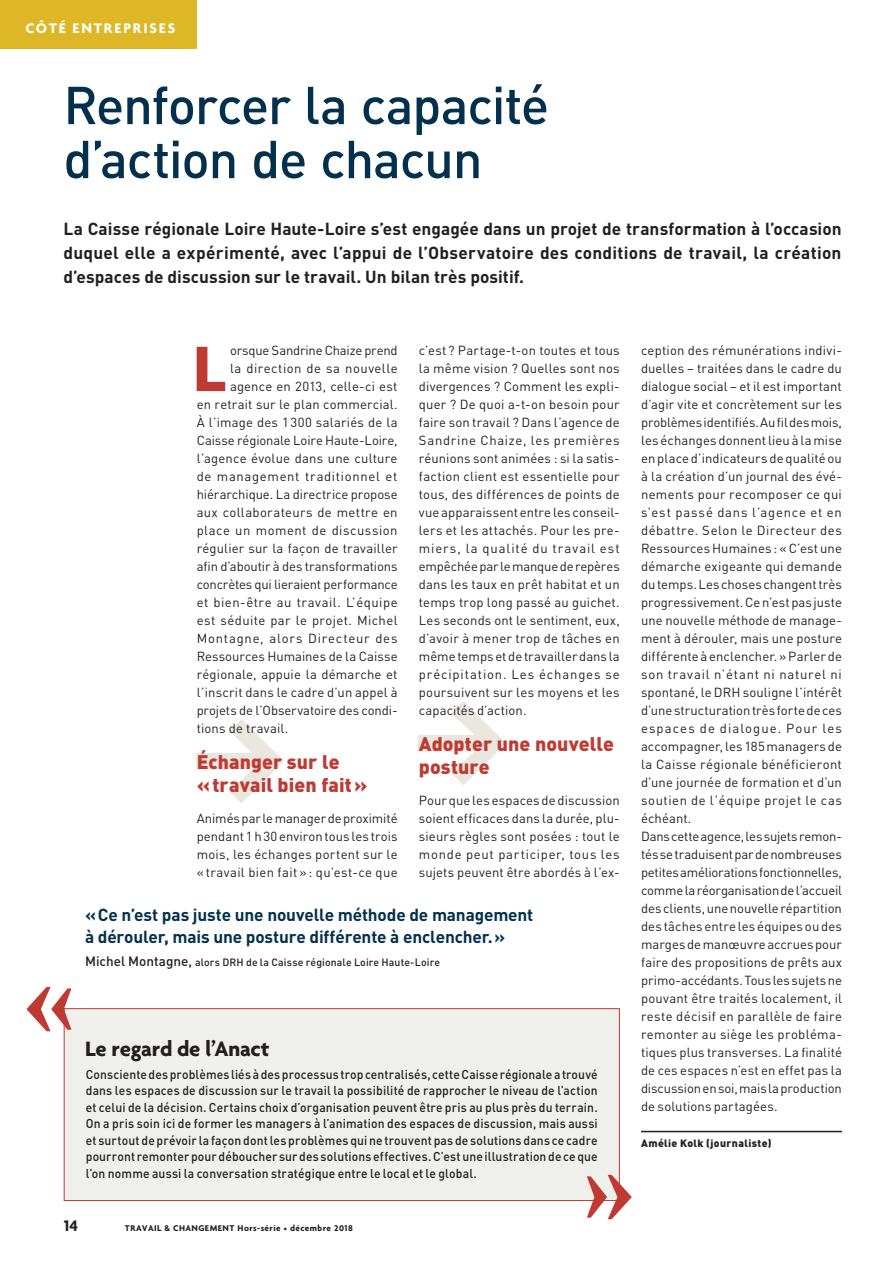
<style>
.page{position:relative;width:893px;height:1263px;background:#fff}
.page>*{position:absolute;margin:0;border:0;box-sizing:border-box;transform-origin:0 0}
.t1{font:700 69.45px "Agenda";color:#bf3a33}
.t2{font:500 52.5px/54px "DIN";letter-spacing:-.02em;color:#03304d}
.t3{font:700 22.5px "Agenda";letter-spacing:-.01em;color:#231f20}
.t4{font:900 19.5px/22.5px "DIN";letter-spacing:.005em;color:#bf3a33}
.t5{font:700 17.25px/24px "DIN";color:#231f20;text-align:justify}
.t6{font:700 17.25px/22.5px "DIN";letter-spacing:-.01em;color:#03304d}
.t7{font:700 16.5px "Agenda";color:#231f20}
.t8{font:700 15px "Agenda";letter-spacing:.12em;color:#fff}
.t9{font:13.05px/18px "DIN";letter-spacing:.01em;color:#231f20;text-align:justify}
.t10{font:13.05px "DIN";letter-spacing:-.01em;color:#231f20}
.t11{font:13.05px "DIN";letter-spacing:-.015em;color:#231f20}
.t12{font:13.05px "DIN";letter-spacing:.035em;color:#231f20}
.t13{font:13.05px "DIN";letter-spacing:.03em;color:#231f20}
.t14{font:13.05px "DIN";letter-spacing:.05em;color:#231f20}
.t15{font:13.05px "DIN";letter-spacing:.06em;color:#231f20}
.t16{font:13.05px "DIN";letter-spacing:.04em;color:#231f20}
.t17{font:500 12.75px/16.5px "DIN";letter-spacing:.015em;color:#231f20;text-align:justify;scale:.95 1}
.t18{font:500 10.5px "DIN";letter-spacing:.01em;color:#231f20}
.t19{font:900 10.5px "DIN";letter-spacing:.035em;color:#231f20}
.t20{font:700 9px "Agenda";letter-spacing:.05em;color:#231f20}
.s1{font-size:13.5px}
.s2{font-size:7.5px}
</style>
<div class="page">
<img style="left:197px;top:719px;width:86px;height:84px">
<img style="left:419px;top:701px;width:86px;height:84px">
<hr style="left:641px;top:1131px;width:201px;height:1px;background:#231f20">
<div style="left:0;top:0;width:197px;height:49px;background:#ddb725"></div>
<hr style="left:892px;top:0;width:1px;height:1263px;background:#8ab4aa">
<div style="left:64px;top:1009px;width:555px;height:191px;background:#eff0ec"></div>
<div style="left:64px;top:1008px;width:556px;height:193px;border:1px solid #bf3a33"></div>
<svg style="left:26px;top:987px;width:45px;height:44px"></svg>
<svg style="left:587px;top:1175px;width:45px;height:44px"></svg>
<p class="t8" style="left:26px;top:22px;width:151px">CÔTÉ ENTREPRISES</p>
<h2 class="t2" style="left:63px;top:84px;width:487px">Renforcer la capacité d’action de chacun</h2>
<p class="t5" style="left:63px;top:218px;width:780px">La Caisse régionale Loire Haute-Loire s’est engagée dans un projet de transformation à l’occasion duquel elle a expérimenté, avec l’appui de l’Observatoire des conditions de travail, la création d’espaces de discussion sur le travail. Un bilan très positif.</p>
<h1 class="t1" style="left:193px;top:341px;width:35px">L</h1>
<p class="t11" style="left:230px;top:346px;width:169px">orsque Sandrine Chaize prend</p>
<p class="t12" style="left:230px;top:364px;width:169px">la direction de sa nouvelle</p>
<p class="t9" style="left:230px;top:379px;width:169px">agence en 2013, celle-ci est</p>
<p class="t9" style="left:197px;top:397px;width:202px">en retrait sur le plan commercial.</p>
<p class="t9" style="left:197px;top:415px;width:202px">À l’image des 1 300 salariés de la</p>
<p class="t10" style="left:197px;top:436px;width:202px">Caisse régionale Loire Haute-Loire,</p>
<p class="t9" style="left:197px;top:451px;width:202px">l’agence évolue dans une culture</p>
<p class="t14" style="left:197px;top:472px;width:202px">de management traditionnel et</p>
<p class="t9" style="left:197px;top:487px;width:202px">hiérarchique. La directrice propose</p>
<p class="t9" style="left:197px;top:505px;width:202px">aux collaborateurs de mettre en</p>
<p class="t16" style="left:197px;top:526px;width:202px">place un moment de discussion</p>
<p class="t9" style="left:197px;top:541px;width:202px">régulier sur la façon de travailler</p>
<p class="t10" style="left:197px;top:562px;width:202px">afin d’aboutir à des transformations</p>
<p class="t11" style="left:197px;top:580px;width:202px">concrètes qui lieraient performance</p>
<p class="t12" style="left:197px;top:598px;width:202px">et bien-être au travail. L’équipe</p>
<p class="t13" style="left:197px;top:616px;width:202px">est séduite par le projet. Michel</p>
<p class="t15" style="left:197px;top:634px;width:202px">Montagne, alors Directeur des</p>
<p class="t9" style="left:197px;top:649px;width:202px">Ressources Humaines de la Caisse</p>
<p class="t9" style="left:197px;top:667px;width:202px">régionale, appuie la démarche et</p>
<p class="t9" style="left:197px;top:685px;width:202px">l’inscrit dans le cadre d’un appel à</p>
<p class="t10" style="left:197px;top:706px;width:202px">projets de l’Observatoire des condi-</p>
<p class="t9" style="left:197px;top:721px;width:93px">tions de travail.</p>
<h3 class="t4" style="left:197px;top:753px;width:173px">Échanger sur le<br>« travail bien fait »</h3>
<p class="t9" style="left:197px;top:811px;width:202px">Animés par le manager de proximité pendant 1 h 30 environ tous les trois mois, les échanges portent sur le « travail bien fait » : qu’est-ce que</p>
<p class="t9" style="left:419px;top:343px;width:202px">c’est ? Partage-t-on toutes et tous la même vision ? Quelles sont nos divergences ? Comment les expli&shy;quer ? De quoi a-t-on besoin pour faire son travail ? Dans l’agence de Sandrine Chaize, les premières réunions sont animées : si la satis&shy;faction client est essentielle pour tous, des différences de points de vue apparaissent entre les conseil&shy;lers et les attachés. Pour les pre&shy;miers, la qualité du travail est empêchée par le manque de repères dans les taux en prêt habitat et un temps trop long passé au guichet.<br>Les seconds ont le sentiment, eux, d’avoir à mener trop de tâches en même temps et de travailler dans la précipitation. Les échanges se poursuivent sur les moyens et les capacités d’action.</p>
<h3 class="t4" style="left:419px;top:735px;width:197px">Adopter une nouvelle posture</h3>
<p class="t9" style="left:419px;top:793px;width:202px">Pour que les espaces de discussion soient efficaces dans la durée, plu&shy;sieurs règles sont posées : tout le monde peut participer, tous les sujets peuvent être abordés à l’ex-</p>
<h3 class="t6" style="left:85px;top:905px;width:450px">« Ce n’est pas juste une nouvelle méthode de management à dérouler, mais une posture différente à enclencher. »</h3>
<p class="t18" style="left:85px;top:958px;width:357px"><span class="s1">Michel Montagne,</span> alors DRH de la Caisse régionale Loire Haute-Loire</p>
<h3 class="t3" style="left:85px;top:1039px;width:186px">Le regard de l’Anact</h3>
<p class="t17" style="left:86px;top:1067px;width:540px">Consciente des problèmes liés à des processus trop centralisés, cette Caisse régionale a trouvé dans les espaces de discussion sur le travail la possibilité de rapprocher le niveau de l’action et celui de la décision. Certains choix d’organisation peuvent être pris au plus près du terrain.<br>On a pris soin ici de former les managers à l’animation des espaces de discussion, mais aussi et surtout de prévoir la façon dont les problèmes qui ne trouvent pas de solutions dans ce cadre pourront remonter pour déboucher sur des solutions effectives. C’est une illustration de ce que l’on nomme aussi la conversation stratégique entre le local et le global.</p>
<p class="t7" style="left:64px;top:1219px;width:16px">14</p>
<p class="t20" style="left:125px;top:1224px;width:229px">TRAVAIL &amp; CHANGEMENT Hors-série <span class="s2">•</span> décembre 2018</p>
<p class="t9" style="left:641px;top:343px;width:203px;text-align:left">ception des rémunérations indivi&shy;duelles – traitées dans le cadre du dialogue social – et il est important d’agir vite et concrètement sur les problèmes identifiés. Au fil des mois, les échanges donnent lieu à la mise en place d’indicateurs de qualité ou à la création d’un journal des évé&shy;nements pour recomposer ce qui s’est passé dans l’agence et en débattre. Selon le Directeur des Ressources Humaines : « C’est une démarche exigeante qui demande du temps. Les choses changent très progressivement. Ce n’est pas juste une nouvelle méthode de manage&shy;ment à dérouler, mais une posture différente à enclencher. » Parler de son travail n’étant ni naturel ni spontané, le DRH souligne l’intérêt d’une structuration très forte de ces espaces de dialogue. Pour les accompagner, les 185 managers de la Caisse régionale bénéficieront d’une journée de formation et d’un soutien de l’équipe projet le cas échéant.<br>Dans cette agence, les sujets remon&shy;tés se traduisent par de nombreuses petites améliorations fonctionnelles, comme la réorganisation de l’accueil des clients, une nouvelle répartition des tâches entre les équipes ou des marges de manœuvre accrues pour faire des propositions de prêts aux primo-accédants. Tous les sujets ne pouvant être traités localement, il reste décisif en parallèle de faire remonter au siège les probléma&shy;tiques plus transverses. La finalité de ces espaces n’est en effet pas la discussion en soi, mais la production de solutions partagées.</p>
<p class="t19" style="left:641px;top:1139px;width:132px">Amélie Kolk (journaliste)</p>
</div>
